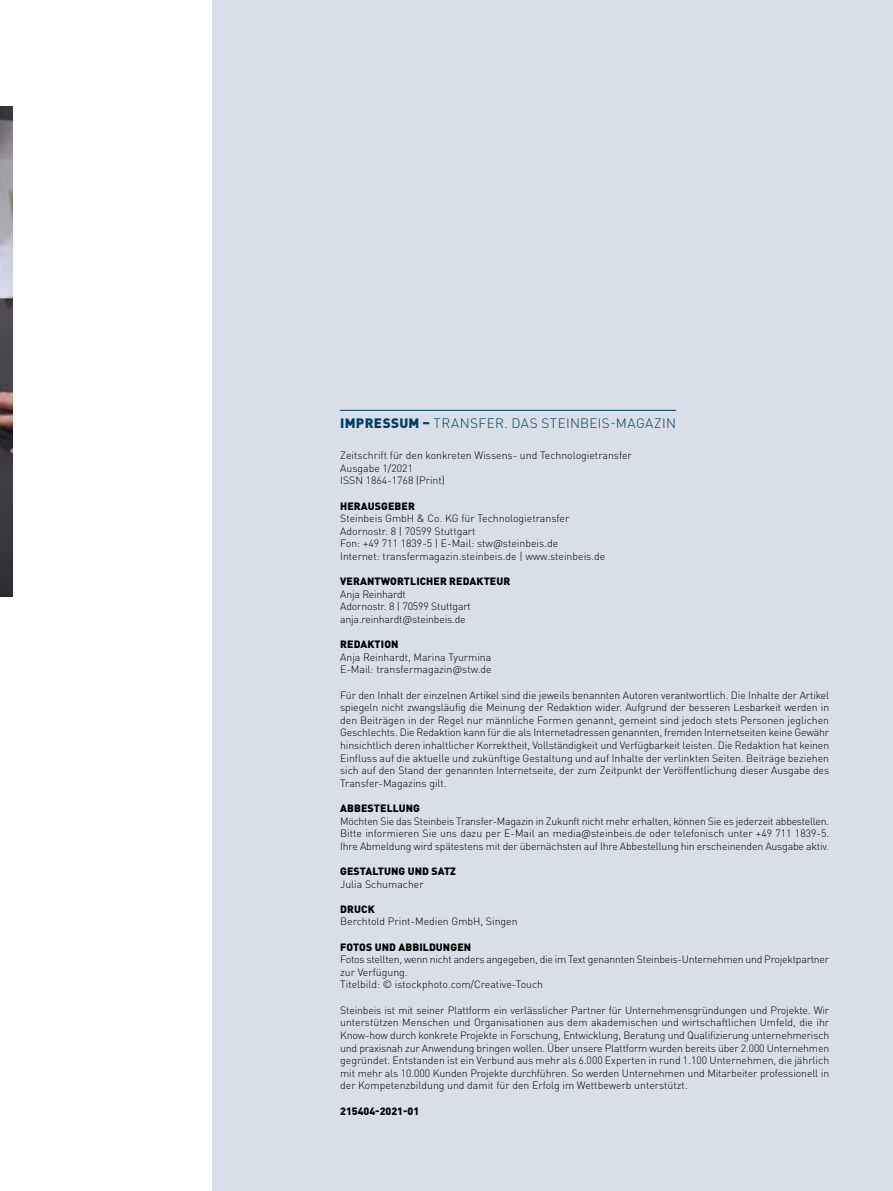
<style>
.page{position:relative;width:893px;height:1191px;background:#fff}
.page>*{position:absolute;margin:0;border:0;box-sizing:border-box;transform-origin:0 0}
.t1{font:300 13.5px "DINOT";letter-spacing:.03em;color:#003e65}
.t2{font:300 10.5px/12.6px "DINOT";color:#000}
.t3{font:300 10.5px/12.6px "DINOT";letter-spacing:-.02em;color:#000}
.t4{font:900 10.5px "DINOT";letter-spacing:.01em;color:#000}
.s1{font-weight:900}
</style>
<div class="page">
<img style="left:0;top:106px;width:13px;height:490px">
<div style="left:213px;top:0;width:680px;height:1191px;background:#d8dfe8"></div>
<hr style="left:340px;top:410px;width:336px;height:1px;background:#003e65">
<p class="t1" style="left:340px;top:414px;width:337px"><span class="s1">IMPRESSUM –</span> TRANSFER. DAS STEINBEIS-MAGAZIN</p>
<p class="t2" style="left:340px;top:449px;width:293px">Zeitschrift für den konkreten Wissens- und Technologietransfer<br>Ausgabe 1/2021<br>ISSN 1864-1768 (Print)</p>
<p class="t4" style="left:340px;top:498px;width:76px">HERAUSGEBER</p>
<p class="t2" style="left:340px;top:512px;width:267px">Steinbeis GmbH &amp; Co. KG für Technologietransfer Adornostr. 8 | 70599 Stuttgart<br>Fon: +49 711 1839-5 | E-Mail: stw@steinbeis.de<br>Internet: transfermagazin.steinbeis.de | www.steinbeis.de</p>
<p class="t4" style="left:340px;top:574px;width:172px">VERANTWORTLICHER REDAKTEUR</p>
<p class="t2" style="left:340px;top:587px;width:132px">Anja Reinhardt<br>Adornostr. 8 | 70599 Stuttgart anja.reinhardt@steinbeis.de</p>
<p class="t4" style="left:340px;top:637px;width:60px">REDAKTION</p>
<p class="t2" style="left:340px;top:650px;width:153px">Anja Reinhardt, Marina Tyurmina<br>E-Mail: transfermagazin@stw.de</p>
<p class="t2" style="left:340px;top:688px;width:491px;text-align:justify">Für den Inhalt der einzelnen Artikel sind die jeweils benannten Autoren verantwortlich. Die Inhalte der Artikel spiegeln nicht zwangsläufig die Meinung der Redaktion wider. Aufgrund der besseren Lesbarkeit werden in den Beiträgen in der Regel nur männliche Formen genannt, gemeint sind jedoch stets Personen jeglichen Geschlechts. Die Redaktion kann für die als Internetadressen genannten, fremden Internetseiten keine Gewähr hinsichtlich deren inhaltlicher Korrektheit, Vollständigkeit und Verfügbarkeit leisten. Die Redaktion hat keinen Einfluss auf die aktuelle und zukünftige Gestaltung und auf Inhalte der verlinkten Seiten. Beiträge beziehen sich auf den Stand der genannten Internetseite, der zum Zeitpunkt der Veröffentlichung dieser Ausgabe des Transfer-Magazins gilt.</p>
<p class="t4" style="left:340px;top:801px;width:81px">ABBESTELLUNG</p>
<p class="t2" style="left:340px;top:814px;width:490px;text-align:justify">Möchten Sie das Steinbeis Transfer-Magazin in Zukunft nicht mehr erhalten, können Sie es jederzeit abbestellen.<br>Bitte informieren Sie uns dazu per E-Mail an media@steinbeis.de oder telefonisch unter +49 711 1839-5.<br>Ihre Abmeldung wird spätestens mit der übernächsten auf Ihre Abbestellung hin erscheinenden Ausgabe aktiv.</p>
<p class="t4" style="left:340px;top:864px;width:117px">GESTALTUNG UND SATZ</p>
<p class="t2" style="left:340px;top:877px;width:85px">Julia Schumacher</p>
<p class="t4" style="left:340px;top:902px;width:36px">DRUCK</p>
<p class="t2" style="left:340px;top:915px;width:179px">Berchtold Print-Medien GmbH, Singen</p>
<p class="t4" style="left:340px;top:939px;width:132px">FOTOS UND ABBILDUNGEN</p>
<p class="t3" style="left:340px;top:953px;width:490px">Fotos stellten, wenn nicht anders angegeben, die im Text genannten Steinbeis-Unternehmen und Projektpartner zur Verfügung.<br>Titelbild: © istockphoto.com/Creative-Touch</p>
<p class="t2" style="left:340px;top:1003px;width:491px;text-align:justify">Steinbeis ist mit seiner Plattform ein verlässlicher Partner für Unternehmensgründungen und Projekte. Wir unterstützen Menschen und Organisationen aus dem akademischen und wirtschaftlichen Umfeld, die ihr Know-how durch konkrete Projekte in Forschung, Entwicklung, Beratung und Qualifizierung unternehmerisch und praxisnah zur Anwendung bringen wollen. Über unsere Plattform wurden bereits über 2.000 Unternehmen gegründet. Entstanden ist ein Verbund aus mehr als 6.000 Experten in rund 1.100 Unternehmen, die jährlich mit mehr als 10.000 Kunden Projekte durchführen. So werden Unternehmen und Mitarbeiter professionell in der Kompetenzbildung und damit für den Erfolg im Wettbewerb unterstützt.</p>
<p class="t4" style="left:340px;top:1103px;width:81px">215404-2021-01</p>
</div>
